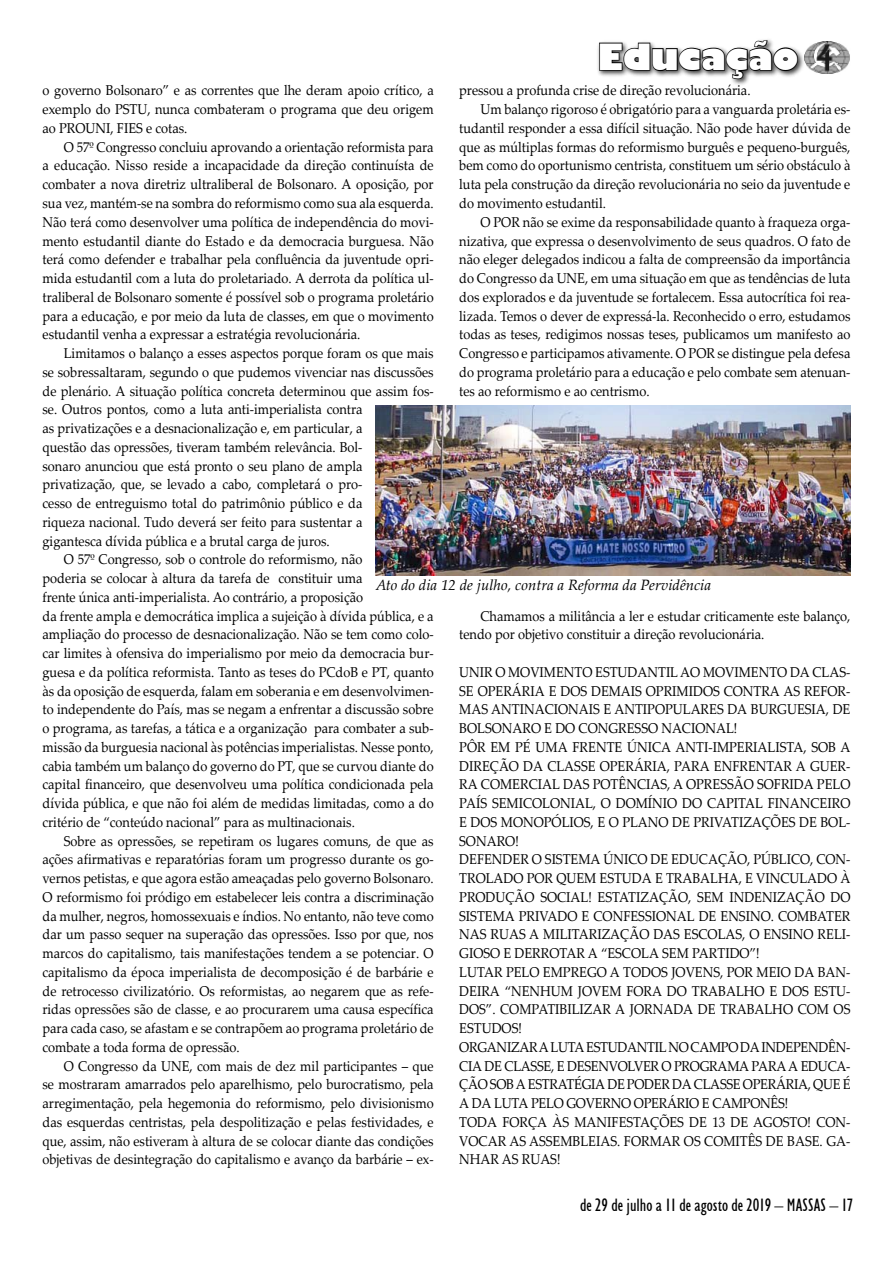
<style>
.page{position:relative;width:893px;height:1263px;background:#fff}
.page>*{position:absolute;margin:0;border:0;box-sizing:border-box;transform-origin:0 0}
.t1{font:800 36px "Humanist 521 BT";color:#fff}
.t2{font:condensed 18px "Humanist 521 BT";color:#000}
.t3{font:italic 15px "Palatino Linotype";color:#000}
.t4{font:14.25px/18.8px "Palatino Linotype";color:#000;text-align:justify;scale:.9 1}
</style>
<div class="page">
<img style="left:375px;top:406px;width:475px;height:170px">
<img style="left:805px;top:42px;width:45px;height:32px">
<div style="left:596px;top:37px;width:209px;height:50px;background:#000;opacity:.75"></div>
<svg style="left:598px;top:40px;width:201px;height:40px"></svg>
<h1 class="t1" style="left:598px;top:34px;width:202px">Educação</h1>
<p class="t4" style="left:43px;top:81px;width:436px">o governo Bolsonaro” e as correntes que lhe deram apoio crítico, a exemplo do PSTU, nunca combateram o programa que deu origem ao PROUNI, FIES e cotas.</p>
<p class="t4" style="left:43px;top:137px;width:436px;text-indent:21px">O 57º Congresso concluiu aprovando a orientação reformista para a educação. Nisso reside a incapacidade da direção continuísta de combater a nova diretriz ultraliberal de Bolsonaro. A oposição, por sua vez, mantém-se na sombra do reformismo como sua ala esquerda.<br>Não terá como desenvolver uma política de independência do movi&shy;mento estudantil diante do Estado e da democracia burguesa. Não terá como defender e trabalhar pela confluência da juventude opri&shy;mida estudantil com a luta do proletariado. A derrota da política ul&shy;traliberal de Bolsonaro somente é possível sob o programa proletário para a educação, e por meio da luta de classes, em que o movimento estudantil venha a expressar a estratégia revolucionária.</p>
<p class="t4" style="left:64px;top:343px;width:412px">Limitamos o balanço a esses aspectos porque foram os que mais</p>
<p class="t4" style="left:43px;top:362px;width:436px">se sobressaltaram, segundo o que pudemos vivenciar nas discussões</p>
<p class="t4" style="left:43px;top:381px;width:436px">de plenário. A situação política concreta determinou que assim fos-</p>
<p class="t4" style="left:43px;top:399px;width:357px">se. Outros pontos, como a luta anti-imperialista contra</p>
<p class="t4" style="left:43px;top:418px;width:357px">as privatizações e a desnacionalização e, em particular, a</p>
<p class="t4" style="left:43px;top:437px;width:357px">questão das opressões, tiveram também relevância. Bol-</p>
<p class="t4" style="left:43px;top:456px;width:357px">sonaro anunciou que está pronto o seu plano de ampla</p>
<p class="t4" style="left:43px;top:474px;width:357px">privatização, que, se levado a cabo, completará o pro-</p>
<p class="t4" style="left:43px;top:493px;width:357px">cesso de entreguismo total do patrimônio público e da</p>
<p class="t4" style="left:43px;top:512px;width:357px">riqueza nacional. Tudo deverá ser feito para sustentar a</p>
<p class="t4" style="left:43px;top:531px;width:321px">gigantesca dívida pública e a brutal carga de juros.</p>
<p class="t4" style="left:64px;top:549px;width:333px">O 57º Congresso, sob o controle do reformismo, não</p>
<p class="t4" style="left:43px;top:568px;width:357px">poderia se colocar à altura da tarefa de constituir uma</p>
<p class="t4" style="left:43px;top:587px;width:358px">frente única anti-imperialista. Ao contrário, a proposição</p>
<p class="t4" style="left:43px;top:606px;width:436px">da frente ampla e democrática implica a sujeição à dívida pública, e a</p>
<p class="t4" style="left:43px;top:624px;width:436px">ampliação do processo de desnacionalização. Não se tem como colo-</p>
<p class="t4" style="left:43px;top:643px;width:436px">car limites à ofensiva do imperialismo por meio da democracia bur-</p>
<p class="t4" style="left:43px;top:662px;width:436px">guesa e da política reformista. Tanto as teses do PCdoB e PT, quanto</p>
<p class="t4" style="left:43px;top:681px;width:436px">às da oposição de esquerda, falam em soberania e em desenvolvimen-</p>
<p class="t4" style="left:43px;top:699px;width:436px">to independente do País, mas se negam a enfrentar a discussão sobre</p>
<p class="t4" style="left:43px;top:718px;width:436px">o programa, as tarefas, a tática e a organização para combater a sub-</p>
<p class="t4" style="left:43px;top:737px;width:436px">missão da burguesia nacional às potências imperialistas. Nesse ponto,</p>
<p class="t4" style="left:43px;top:756px;width:436px">cabia também um balanço do governo do PT, que se curvou diante do</p>
<p class="t4" style="left:43px;top:774px;width:436px">capital financeiro, que desenvolveu uma política condicionada pela</p>
<p class="t4" style="left:43px;top:793px;width:436px">dívida pública, e que não foi além de medidas limitadas, como a do</p>
<p class="t4" style="left:43px;top:812px;width:349px">critério de “conteúdo nacional” para as multinacionais.</p>
<p class="t4" style="left:64px;top:831px;width:413px">Sobre as opressões, se repetiram os lugares comuns, de que as</p>
<p class="t4" style="left:43px;top:849px;width:436px">ações afirmativas e reparatórias foram um progresso durante os go-</p>
<p class="t4" style="left:43px;top:868px;width:436px">vernos petistas, e que agora estão ameaçadas pelo governo Bolsonaro.</p>
<p class="t4" style="left:43px;top:887px;width:436px">O reformismo foi pródigo em estabelecer leis contra a discriminação</p>
<p class="t4" style="left:43px;top:906px;width:436px">da mulher, negros, homossexuais e índios. No entanto, não teve como</p>
<p class="t4" style="left:43px;top:924px;width:436px">dar um passo sequer na superação das opressões. Isso por que, nos</p>
<p class="t4" style="left:43px;top:943px;width:436px">marcos do capitalismo, tais manifestações tendem a se potenciar. O</p>
<p class="t4" style="left:43px;top:962px;width:436px">capitalismo da época imperialista de decomposição é de barbárie e</p>
<p class="t4" style="left:43px;top:981px;width:436px">de retrocesso civilizatório. Os reformistas, ao negarem que as refe-</p>
<p class="t4" style="left:43px;top:999px;width:436px">ridas opressões são de classe, e ao procurarem uma causa específica</p>
<p class="t4" style="left:43px;top:1018px;width:436px">para cada caso, se afastam e se contrapõem ao programa proletário de</p>
<p class="t4" style="left:43px;top:1037px;width:221px">combate a toda forma de opressão.</p>
<p class="t4" style="left:64px;top:1056px;width:412px">O Congresso da UNE, com mais de dez mil participantes – que</p>
<p class="t4" style="left:43px;top:1074px;width:436px">se mostraram amarrados pelo aparelhismo, pelo burocratismo, pela</p>
<p class="t4" style="left:43px;top:1093px;width:436px">arregimentação, pela hegemonia do reformismo, pelo divisionismo</p>
<p class="t4" style="left:43px;top:1112px;width:436px">das esquerdas centristas, pela despolitização e pelas festividades, e</p>
<p class="t4" style="left:43px;top:1131px;width:436px">que, assim, não estiveram à altura de se colocar diante das condições</p>
<p class="t4" style="left:43px;top:1149px;width:436px">objetivas de desintegração do capitalismo e avanço da barbárie – ex-</p>
<p class="t4" style="left:459px;top:81px;width:325px">pressou a profunda crise de direção revolucionária.</p>
<p class="t4" style="left:480px;top:99px;width:413px">Um balanço rigoroso é obrigatório para a vanguarda proletária es-</p>
<p class="t4" style="left:459px;top:118px;width:436px">tudantil responder a essa difícil situação. Não pode haver dúvida de</p>
<p class="t4" style="left:459px;top:137px;width:436px">que as múltiplas formas do reformismo burguês e pequeno-burguês,</p>
<p class="t4" style="left:459px;top:156px;width:436px">bem como do oportunismo centrista, constituem um sério obstáculo à</p>
<p class="t4" style="left:459px;top:174px;width:436px">luta pela construção da direção revolucionária no seio da juventude e</p>
<p class="t4" style="left:459px;top:193px;width:165px">do movimento estudantil.</p>
<p class="t4" style="left:480px;top:212px;width:413px">O POR não se exime da responsabilidade quanto à fraqueza orga-</p>
<p class="t4" style="left:459px;top:231px;width:436px">nizativa, que expressa o desenvolvimento de seus quadros. O fato de</p>
<p class="t4" style="left:459px;top:249px;width:436px">não eleger delegados indicou a falta de compreensão da importância</p>
<p class="t4" style="left:459px;top:268px;width:436px">do Congresso da UNE, em uma situação em que as tendências de luta</p>
<p class="t4" style="left:459px;top:287px;width:436px">dos explorados e da juventude se fortalecem. Essa autocrítica foi rea-</p>
<p class="t4" style="left:459px;top:306px;width:436px">lizada. Temos o dever de expressá-la. Reconhecido o erro, estudamos</p>
<p class="t4" style="left:459px;top:324px;width:436px">todas as teses, redigimos nossas teses, publicamos um manifesto ao</p>
<p class="t4" style="left:459px;top:343px;width:436px">Congresso e participamos ativamente. O POR se distingue pela defesa</p>
<p class="t4" style="left:459px;top:362px;width:436px">do programa proletário para a educação e pelo combate sem atenuan-</p>
<p class="t4" style="left:459px;top:381px;width:213px">tes ao reformismo e ao centrismo.</p>
<p class="t3" style="left:376px;top:574px;width:337px">Ato do dia 12 de julho, contra a Reforma da Pervidência</p>
<p class="t4" style="left:459px;top:606px;width:436px;text-indent:21px">Chamamos a militância a ler e estudar criticamente este balanço, tendo por objetivo constituir a direção revolucionária.</p>
<p class="t4" style="left:459px;top:662px;width:436px;text-align:left">UNIR O MOVIMENTO ESTUDANTIL AO MOVIMENTO DA CLAS-SE OPERÁRIA E DOS DEMAIS OPRIMIDOS CONTRA AS REFOR-MAS ANTINACIONAIS E ANTIPOPULARES DA BURGUESIA, DE BOLSONARO E DO CONGRESSO NACIONAL!<br>PÔR EM PÉ UMA FRENTE ÚNICA ANTI-IMPERIALISTA, SOB A DIREÇÃO DA CLASSE OPERÁRIA, PARA ENFRENTAR A GUER-RA COMERCIAL DAS POTÊNCIAS, A OPRESSÃO SOFRIDA PELO PAÍS SEMICOLONIAL, O DOMÍNIO DO CAPITAL FINANCEIRO E DOS MONOPÓLIOS, E O PLANO DE PRIVATIZAÇÕES DE BOL-SONARO!<br>DEFENDER O SISTEMA ÚNICO DE EDUCAÇÃO, PÚBLICO, CON-TROLADO POR QUEM ESTUDA E TRABALHA, E VINCULADO À PRODUÇÃO SOCIAL! ESTATIZAÇÃO, SEM INDENIZAÇÃO DO SISTEMA PRIVADO E CONFESSIONAL DE ENSINO. COMBATER NAS RUAS A MILITARIZAÇÃO DAS ESCOLAS, O ENSINO RELI-GIOSO E DERROTAR A “ESCOLA SEM PARTIDO”!<br>LUTAR PELO EMPREGO A TODOS JOVENS, POR MEIO DA BAN-DEIRA “NENHUM JOVEM FORA DO TRABALHO E DOS ESTU-DOS”. COMPATIBILIZAR A JORNADA DE TRABALHO COM OS ESTUDOS!<br>ORGANIZAR A LUTA ESTUDANTIL NO CAMPO DA INDEPENDÊN-CIA DE CLASSE, E DESENVOLVER O PROGRAMA PARA A EDUCA-ÇÃO SOB A ESTRATÉGIA DE PODER DA CLASSE OPERÁRIA, QUE É A DA LUTA PELO GOVERNO OPERÁRIO E CAMPONÊS!<br>TODA FORÇA ÀS MANIFESTAÇÕES DE 13 DE AGOSTO! CON-VOCAR AS ASSEMBLEIAS. FORMAR OS COMITÊS DE BASE. GA-NHAR AS RUAS!</p>
<p class="t2" style="left:580px;top:1194px;width:273px">de 29 de julho a 11 de agosto de 2019 – MASSAS – 17</p>
</div>
